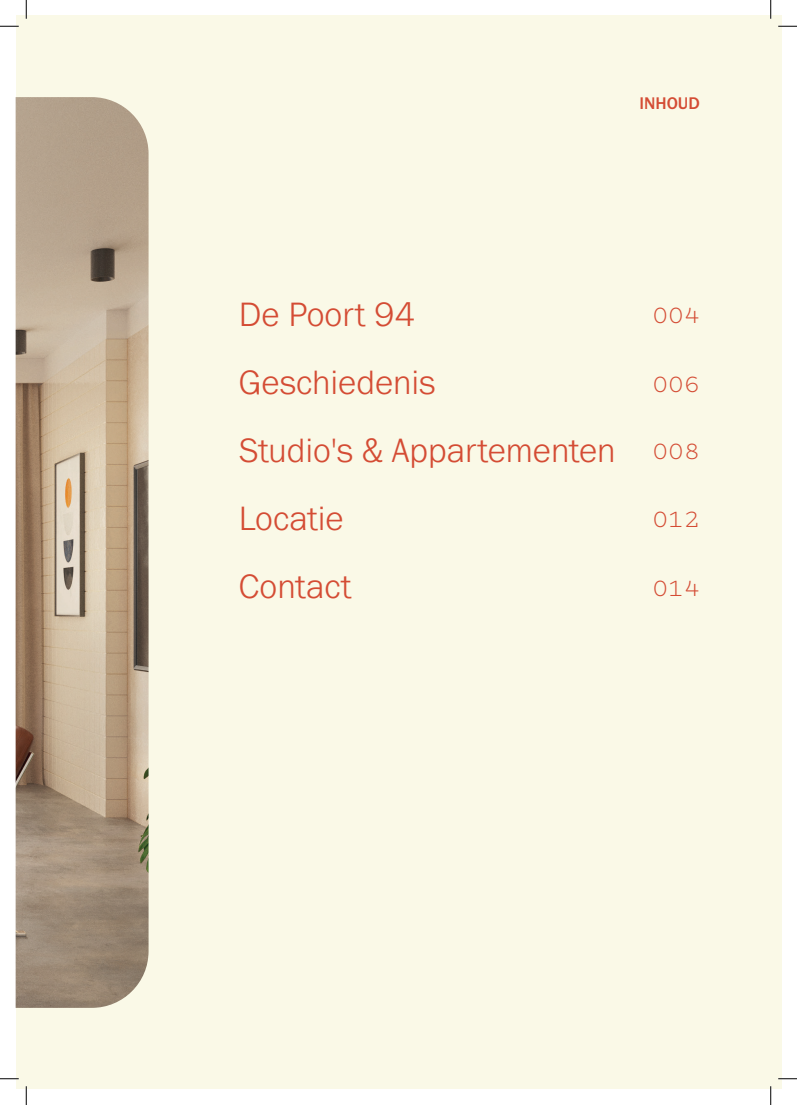
<style>
.page{position:relative;width:797px;height:1105px;background:#fff}
.page>*{position:absolute;margin:0;border:0;box-sizing:border-box;transform-origin:0 0}
.t1{font:300 35px/68.1px "Franklin Gothic URW";color:#d44c34}
.t2{font:300 26.25px "Logic Monospace";color:#d44c34}
.t3{font:500 17.5px "Franklin Gothic URW";color:#d44c34}
.s1{font-family:"Logic Monospace";font-size:26.25px}
</style>
<div class="page">
<div style="left:16px;top:16px;width:765px;height:1073px;background:#faf9e7"></div>
<img style="left:16px;top:97px;width:132px;height:911px">
<svg style="left:0;top:25px;width:19px;height:2px"></svg>
<svg style="left:778px;top:25px;width:19px;height:2px"></svg>
<svg style="left:0;top:1078px;width:19px;height:1px"></svg>
<svg style="left:778px;top:1078px;width:19px;height:1px"></svg>
<svg style="left:25px;top:0;width:2px;height:19px"></svg>
<svg style="left:25px;top:1086px;width:2px;height:19px"></svg>
<svg style="left:770px;top:0;width:1px;height:19px"></svg>
<svg style="left:770px;top:1086px;width:1px;height:19px"></svg>
<p class="t3" style="left:639px;top:92px;width:62px">INHOUD</p>
<p class="t1" style="left:239px;top:279px;width:178px">De Poort 94</p>
<p class="t2" style="left:652px;top:301px;width:49px">004</p>
<p class="t1" style="left:239px;top:347px;width:198px">Geschiedenis</p>
<p class="t2" style="left:652px;top:369px;width:49px">006</p>
<p class="t1" style="left:239px;top:415px;width:462px">Studio's &amp; Appartementen <span class="s1">008<br></span>Locatie</p>
<p class="t2" style="left:652px;top:505px;width:49px">012</p>
<p class="t1" style="left:239px;top:551px;width:114px">Contact</p>
<p class="t2" style="left:652px;top:573px;width:49px">014</p>
</div>
